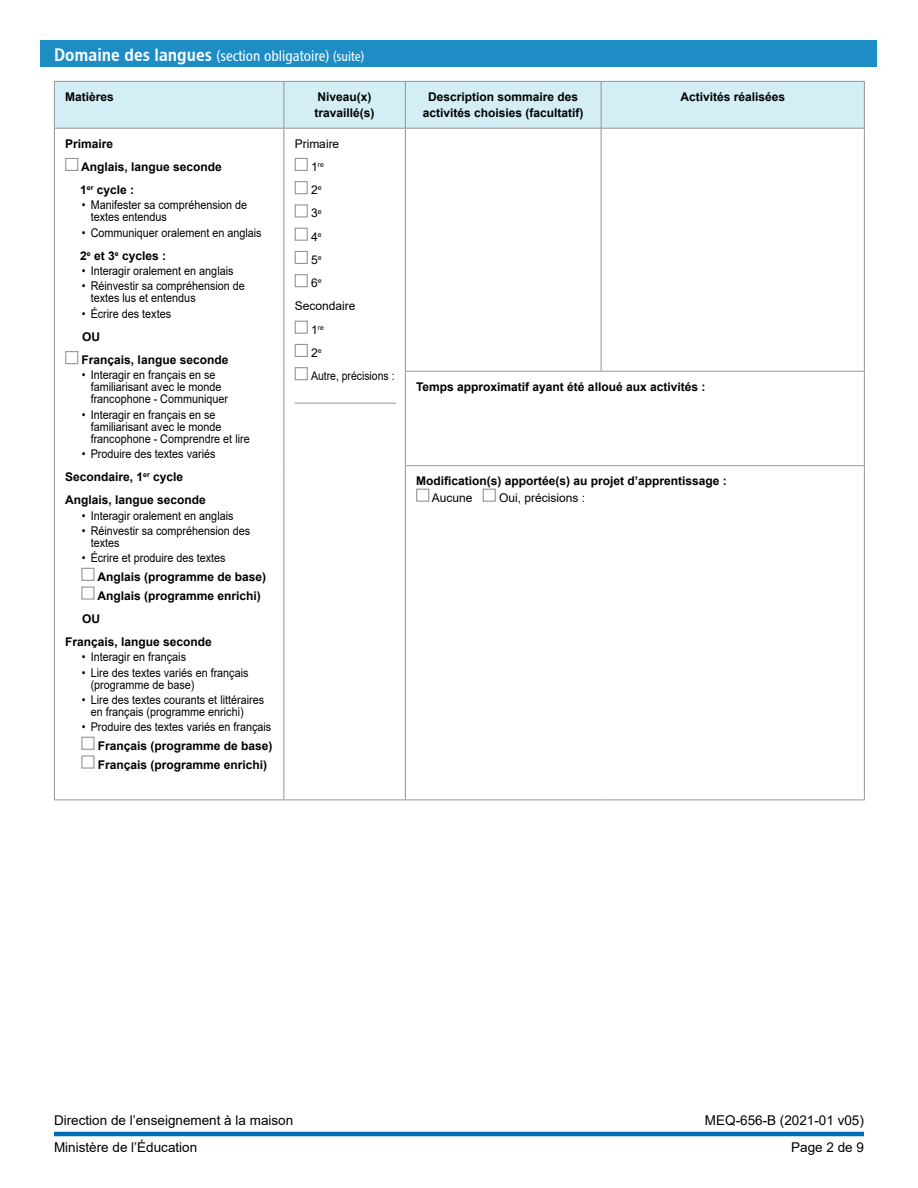
<style>
.page{position:relative;width:918px;height:1188px;background:#fff}
.page>*{position:absolute;margin:0;border:0;box-sizing:border-box;transform-origin:0 0}
.t1{font:15px "Chaloult Cond Normal";color:#fff}
.t2{font:13.5px "Arial";color:#000}
.t3{font:12px/12px "Arial";color:#000;scale:.9 1}
.t4{font:700 12px/23.2px "Arial";color:#000}
.t5{font:12px/23.2px "Arial";color:#000}
.t6{font:7.05px "Arial";color:#000}
.s1{font-family:"Chaloult Cond Demi Gras Normal";font-size:18px}
.s2{font-size:13.5px}
.s3{font-size:12px}
.s4{font-style:inherit}
</style>
<div class="page">
<hr style="left:54px;top:1132px;width:810px;height:4px;background:#006bb7">
<div style="left:40px;top:40px;width:838px;height:28px;background:#1f8dc5"></div>
<div style="left:55px;top:82px;width:809px;height:46px;background:#d3eef5"></div>
<hr style="left:54px;top:81px;width:230px;height:1px;background:#939598">
<hr style="left:54px;top:82px;width:1px;height:46px;background:#939598">
<hr style="left:284px;top:81px;width:121px;height:1px;background:#939598">
<hr style="left:284px;top:82px;width:1px;height:46px;background:#939598">
<hr style="left:405px;top:81px;width:196px;height:1px;background:#939598">
<hr style="left:405px;top:82px;width:1px;height:46px;background:#939598">
<hr style="left:601px;top:81px;width:264px;height:1px;background:#939598">
<hr style="left:601px;top:82px;width:1px;height:46px;background:#939598">
<hr style="left:864px;top:82px;width:1px;height:46px;background:#939598">
<hr style="left:54px;top:128px;width:230px;height:1px;background:#939598">
<hr style="left:54px;top:129px;width:1px;height:242px;background:#939598">
<hr style="left:284px;top:128px;width:121px;height:1px;background:#939598">
<hr style="left:284px;top:129px;width:1px;height:242px;background:#939598">
<hr style="left:405px;top:128px;width:196px;height:1px;background:#939598">
<hr style="left:405px;top:129px;width:1px;height:242px;background:#939598">
<hr style="left:601px;top:128px;width:264px;height:1px;background:#939598">
<hr style="left:601px;top:129px;width:1px;height:242px;background:#939598">
<hr style="left:864px;top:129px;width:1px;height:242px;background:#939598">
<hr style="left:54px;top:371px;width:1px;height:95px;background:#939598">
<hr style="left:284px;top:371px;width:1px;height:95px;background:#939598">
<hr style="left:405px;top:371px;width:196px;height:1px;background:#939598">
<hr style="left:405px;top:372px;width:1px;height:93px;background:#939598">
<hr style="left:601px;top:371px;width:264px;height:1px;background:#939598">
<hr style="left:864px;top:372px;width:1px;height:93px;background:#939598">
<hr style="left:54px;top:466px;width:1px;height:334px;background:#939598">
<hr style="left:284px;top:466px;width:1px;height:334px;background:#939598">
<hr style="left:405px;top:465px;width:196px;height:1px;background:#939598">
<hr style="left:405px;top:466px;width:1px;height:334px;background:#939598">
<hr style="left:601px;top:465px;width:264px;height:1px;background:#939598">
<hr style="left:864px;top:466px;width:1px;height:334px;background:#939598">
<hr style="left:54px;top:800px;width:230px;height:1px;background:#939598">
<hr style="left:284px;top:800px;width:121px;height:1px;background:#939598">
<hr style="left:405px;top:800px;width:196px;height:1px;background:#939598">
<hr style="left:601px;top:800px;width:264px;height:1px;background:#939598">
<div style="left:65px;top:158px;width:13px;height:13px;border:1px solid #939598"></div>
<div style="left:65px;top:351px;width:13px;height:13px;border:1px solid #939598"></div>
<div style="left:81px;top:568px;width:13px;height:13px;border:1px solid #939598"></div>
<div style="left:81px;top:587px;width:13px;height:13px;border:1px solid #939598"></div>
<div style="left:81px;top:737px;width:13px;height:13px;border:1px solid #939598"></div>
<div style="left:81px;top:755px;width:13px;height:14px;border:1px solid #939598"></div>
<div style="left:295px;top:158px;width:13px;height:13px;border:1px solid #939598"></div>
<div style="left:295px;top:181px;width:13px;height:13px;border:1px solid #939598"></div>
<div style="left:295px;top:204px;width:13px;height:13px;border:1px solid #939598"></div>
<div style="left:295px;top:228px;width:13px;height:13px;border:1px solid #939598"></div>
<div style="left:295px;top:251px;width:13px;height:13px;border:1px solid #939598"></div>
<div style="left:295px;top:274px;width:13px;height:13px;border:1px solid #939598"></div>
<div style="left:295px;top:321px;width:13px;height:13px;border:1px solid #939598"></div>
<div style="left:295px;top:344px;width:13px;height:13px;border:1px solid #939598"></div>
<div style="left:295px;top:367px;width:13px;height:13px;border:1px solid #939598"></div>
<hr style="left:295px;top:403px;width:101px;height:1px;background:#939598">
<div style="left:416px;top:489px;width:13px;height:13px;border:1px solid #939598"></div>
<div style="left:483px;top:489px;width:13px;height:13px;border:1px solid #939598"></div>
<p class="t1" style="left:54px;top:46px;width:312px"><span class="s1">Domaine des langues</span> (section obligatoire) <span class="s2">(suite)</span></p>
<p class="t4" style="left:65px;top:85px;width:50px">Matières</p>
<p class="t4" style="left:315px;top:89px;width:62px;line-height:16.5px">Niveau(x) travaillé(s)</p>
<p class="t4" style="left:423px;top:89px;width:162px;line-height:16.5px;text-align:center">Description sommaire des activités choisies (facultatif)</p>
<p class="t4" style="left:680px;top:85px;width:106px">Activités réalisées</p>
<p class="t4" style="left:80px;top:132px;width:143px;text-indent:-15px">Primaire<br>Anglais, langue seconde<br>1<sup>er</sup> cycle :</p>
<p class="t3" style="left:91px;top:199px;width:176px;text-indent:-9px">• Manifester sa compréhension de textes entendus</p>
<p class="t3" style="left:82px;top:226px;width:202px">• Communiquer oralement en anglais</p>
<p class="t4" style="left:80px;top:244px;width:87px">2<sup>e</sup> et 3<sup>e</sup> cycles :</p>
<p class="t3" style="left:82px;top:265px;width:170px">• Interagir oralement en anglais</p>
<p class="t3" style="left:91px;top:280px;width:173px;text-indent:-9px">• Réinvestir sa compréhension de textes lus et entendus</p>
<p class="t3" style="left:82px;top:307px;width:101px">• Écrire des textes</p>
<p class="t4" style="left:82px;top:325px;width:148px">OU<br>Français, langue seconde</p>
<p class="t3" style="left:91px;top:369px;width:154px;text-indent:-9px">• Interagir en français en se familiarisant avec le monde francophone - Communiquer</p>
<p class="t3" style="left:91px;top:408px;width:178px;text-indent:-9px">• Interagir en français en se familiarisant avec le monde francophone - Comprendre et lire</p>
<p class="t3" style="left:82px;top:448px;width:150px">• Produire des textes variés</p>
<p class="t4" style="left:65px;top:465px;width:120px">Secondaire, 1<sup>er</sup> cycle</p>
<p class="t4" style="left:65px;top:489px;width:142px">Anglais, langue seconde</p>
<p class="t3" style="left:82px;top:509px;width:170px">• Interagir oralement en anglais</p>
<p class="t3" style="left:91px;top:525px;width:179px;text-indent:-9px">• Réinvestir sa compréhension des textes</p>
<p class="t3" style="left:82px;top:552px;width:162px">• Écrire et produire des textes</p>
<p class="t4" style="left:97px;top:567px;width:170px;line-height:18.8px">Anglais (programme de base)<br>Anglais (programme enrichi)</p>
<p class="t4" style="left:82px;top:607px;width:19px">OU</p>
<p class="t4" style="left:65px;top:630px;width:148px">Français, langue seconde</p>
<p class="t3" style="left:82px;top:651px;width:118px">• Interagir en français</p>
<p class="t3" style="left:91px;top:666px;width:177px;text-indent:-9px">• Lire des textes variés en français (programme de base)</p>
<p class="t3" style="left:91px;top:694px;width:194px;text-indent:-9px">• Lire des textes courants et littéraires en français (programme enrichi)</p>
<p class="t3" style="left:82px;top:721px;width:212px">• Produire des textes variés en français</p>
<p class="t4" style="left:98px;top:736px;width:176px;line-height:18.8px">Français (programme de base)<br>Français (programme enrichi)</p>
<p class="t5" style="left:295px;top:132px;width:46px">Primaire</p>
<p class="t6" style="left:311px;top:160px;width:14px"><span class="s3">1</span>re</p>
<p class="t5" style="left:311px;top:178px;width:12px">2<sup>e</sup></p>
<p class="t5" style="left:311px;top:202px;width:12px">3<sup>e</sup></p>
<p class="t5" style="left:311px;top:225px;width:12px">4<sup>e</sup></p>
<p class="t5" style="left:311px;top:248px;width:12px">5<sup>e</sup></p>
<p class="t5" style="left:311px;top:271px;width:12px">6<sup>e</sup></p>
<p class="t5" style="left:295px;top:295px;width:62px">Secondaire</p>
<p class="t6" style="left:311px;top:322px;width:14px"><span class="s3">1</span>re</p>
<p class="t5" style="left:311px;top:341px;width:85px">2<sup>e<br></sup>Autre, précisions :</p>
<p class="t4" style="left:416px;top:375px;width:291px">Temps approximatif ayant été alloué aux activités :</p>
<p class="t4" style="left:416px;top:470px;width:312px">Modification(s) apportée(s) au projet d’apprentissage :</p>
<p class="t5" style="left:432px;top:486px;width:42px">Aucune</p>
<p class="t5" style="left:499px;top:486px;width:88px">Oui, précisions :</p>
<p class="t2" style="left:54px;top:1111px;width:241px">Direction de l’enseignement à la maison</p>
<p class="t2" style="left:705px;top:1111px;width:161px">MEQ-656-B (202<span class="s4">1-01</span> v0<span class="s4">5</span>)</p>
<p class="t2" style="left:54px;top:1138px;width:145px">Ministère de l’Éducation</p>
<p class="t2" style="left:791px;top:1138px;width:74px">Page 2 de 9</p>
</div>
